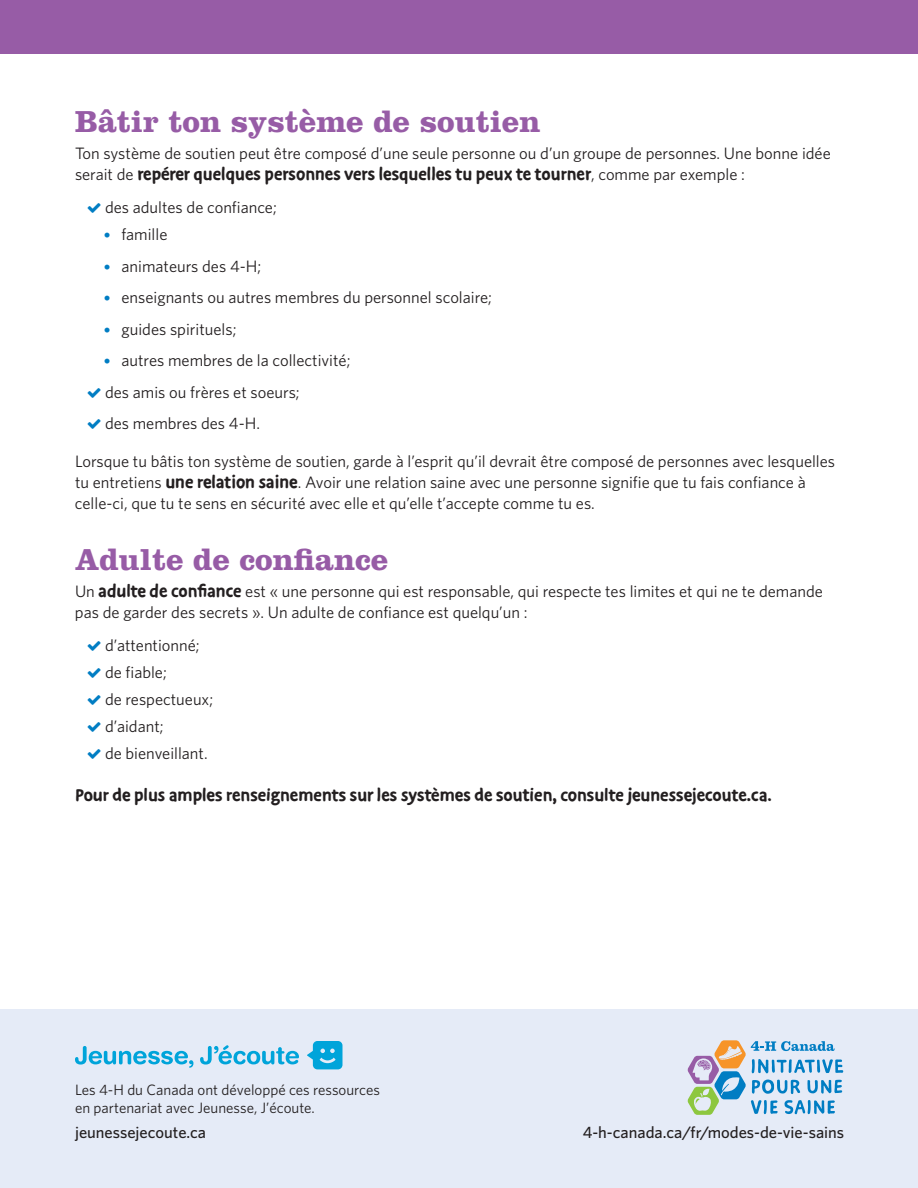
<style>
.page{position:relative;width:918px;height:1188px;background:#fff}
.page>*{position:absolute;margin:0;border:0;box-sizing:border-box;transform-origin:0 0}
.t1{font:700 31.5px "Clarendon";color:#975ca6}
.t2{font:700 19.5px "Duper Pro";color:#231f20}
.t3{font:16.5px/27px "Whitney";color:#231f20}
.t4{font:500 16.5px "Whitney";color:#231f20}
.t5{font:15px/18px "Whitney";color:#231f20}
.s1{font-family:"Whitney";font-weight:400;font-size:16.5px}
.s2{font-family:"Clarendon LT Std";font-weight:300;font-size:14.85px;color:#007dc3}
.s3{font-family:"Duper Pro";font-weight:700;font-size:19.5px}
</style>
<div class="page">
<div style="left:0;top:1010px;width:918px;height:178px;background:#e5ebf7"></div>
<svg style="left:200px;top:1045px;width:99px;height:20px"></svg>
<svg style="left:75px;top:1046px;width:118px;height:22px"></svg>
<svg style="left:307px;top:1041px;width:35px;height:28px"></svg>
<svg style="left:688px;top:1040px;width:155px;height:75px"></svg>
<div style="left:0;top:0;width:918px;height:54px;background:#975ca6"></div>
<h1 class="t1" style="left:75px;top:103px;width:467px">Bâtir ton système de soutien</h1>
<p class="t3" style="left:75px;top:140px;width:757px">Ton système de soutien peut être composé d’une seule personne ou d’un groupe de personnes. Une bonne idée</p>
<p class="t2" style="left:75px;top:163px;width:671px"><span class="s1">serait de</span> repérer quelques personnes vers lesquelles tu peux te tourner<span class="s1">, comme par exemple :</span></p>
<p class="t3" style="left:105px;top:194px;width:173px">des adultes de confiance;</p>
<p class="t3" style="left:104px;top:221px;width:65px"><span class="s2">•</span> famille</p>
<p class="t3" style="left:104px;top:252px;width:159px"><span class="s2">•</span> animateurs des 4-H;</p>
<p class="t3" style="left:104px;top:284px;width:390px"><span class="s2">•</span> enseignants ou autres membres du personnel scolaire;</p>
<p class="t3" style="left:104px;top:315px;width:134px"><span class="s2">•</span> guides spirituels;</p>
<p class="t3" style="left:104px;top:345px;width:248px;line-height:31.5px"><span class="s2">•</span> autres membres de la collectivité; des amis ou frères et soeurs;<br>des membres des 4-H.</p>
<p class="t3" style="left:75px;top:450px;width:762px;line-height:21px">Lorsque tu bâtis ton système de soutien, garde à l’esprit qu’il devrait être composé de personnes avec lesquelles tu entretiens <span class="s3">une relation saine</span>. Avoir une relation saine avec une personne signifie que tu fais confiance à celle-ci, que tu te sens en sécurité avec elle et qu’elle t’accepte comme tu es.</p>
<h1 class="t1" style="left:75px;top:540px;width:315px">Adulte de confiance</h1>
<p class="t3" style="left:75px;top:580px;width:749px;line-height:21px">Un <span class="s3">adulte de confiance</span> est « une personne qui est responsable, qui respecte tes limites et qui ne te demande pas de garder des secrets ». Un adulte de confiance est quelqu’un :</p>
<p class="t3" style="left:105px;top:631px;width:110px">d’attentionné; de fiable;<br>de respectueux; d’aidant;<br>de bienveillant.</p>
<p class="t2" style="left:75px;top:784px;width:698px">Pour de plus amples renseignements sur les systèmes de soutien, consulte jeunessejecoute.ca.</p>
<p class="t5" style="left:75px;top:1081px;width:306px">Les 4-H du Canada ont développé ces ressources en partenariat avec Jeunesse, J’écoute.</p>
<p class="t4" style="left:75px;top:1122px;width:133px">jeunessejecoute.ca</p>
<p class="t4" style="left:583px;top:1122px;width:263px">4-h-canada.ca/fr/modes-de-vie-sains</p>
</div>
